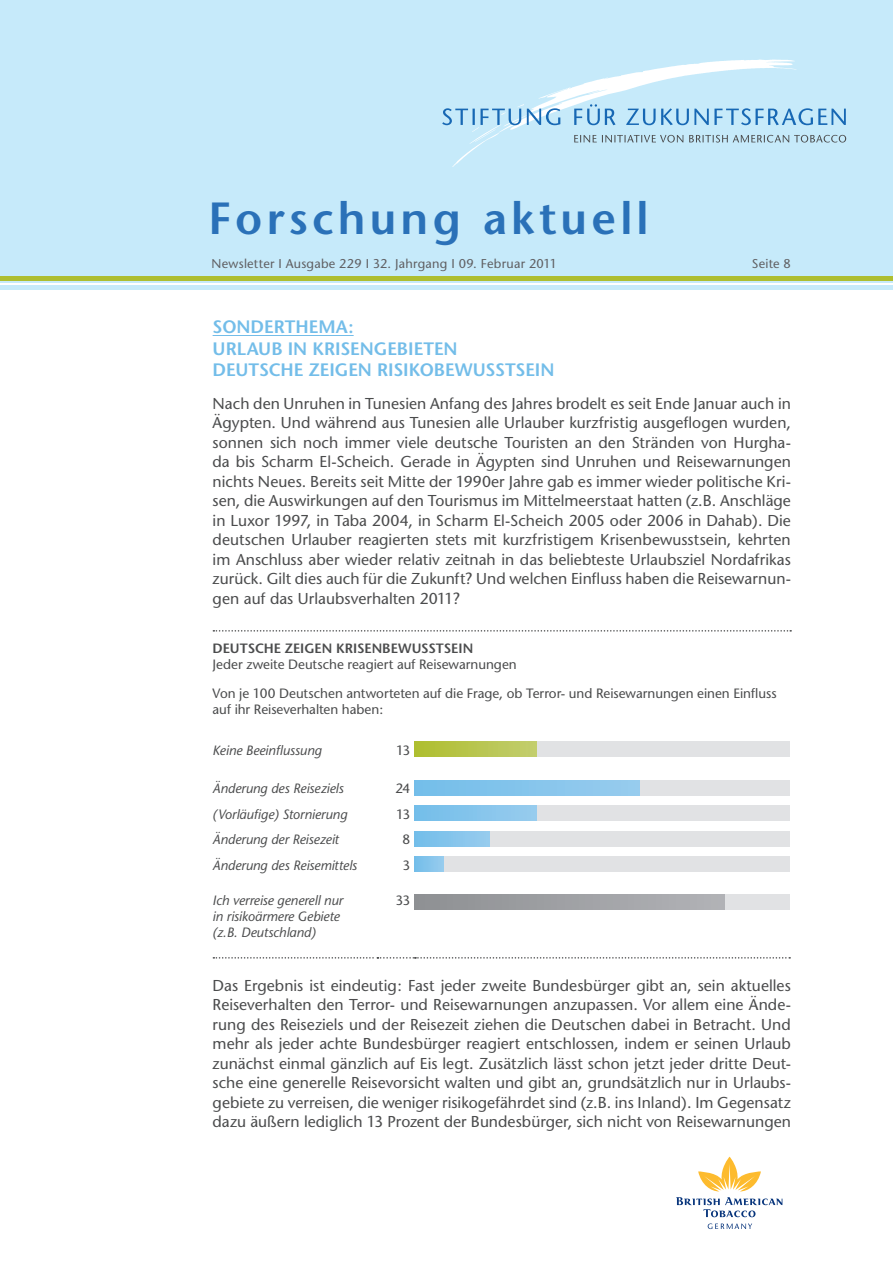
<style>
.page{position:relative;width:893px;height:1263px;background:#fff}
.page>*{position:absolute;margin:0;border:0;box-sizing:border-box;transform-origin:0 0}
.t1{font:600 45px "Stone Sans";letter-spacing:.095em;color:#2a71b8}
.t2{font:600 18px/21.6px "Stone Sans";color:#73bde9}
.t3{font:15.75px/19.5px "Stone Sans";color:#4b4c4d;text-align:justify}
.t4{font:italic 13.5px/16.2px "Stone Sans";letter-spacing:-.01em;color:#4b4c4d}
.t5{font:13.5px/29px "Stone Sans";color:#4b4c4d}
.t6{font:600 13.5px "Stone Sans";letter-spacing:-.005em;color:#4b4c4d}
.t7{font:12.75px "Stone Sans";letter-spacing:.02em;color:#606063}
</style>
<div class="page">
<hr style="left:0;top:285px;width:893px;height:4px;background:#c6eafa">
<div style="left:0;top:0;width:893px;height:283px;background:#c6eafa"></div>
<svg style="left:442px;top:59px;width:404px;height:108px"></svg>
<div style="left:0;top:276px;width:893px;height:5px;background:#aebe30"></div>
<svg style="left:708px;top:1223px;width:44px;height:6px"></svg>
<svg style="left:676px;top:1197px;width:106px;height:20px"></svg>
<svg style="left:698px;top:1157px;width:63px;height:34px"></svg>
<hr style="left:213px;top:335px;width:141px;height:1px;background:#73bde9">
<svg style="left:213px;top:630px;width:578px;height:2px"></svg>
<svg style="left:213px;top:957px;width:577px;height:1px"></svg>
<div style="left:415px;top:742px;width:375px;height:15px;background:#e1e2e4"></div>
<svg style="left:415px;top:742px;width:122px;height:15px;background:#b8c54e"></svg>
<div style="left:415px;top:780px;width:375px;height:15px;background:#e1e2e4"></div>
<svg style="left:415px;top:780px;width:225px;height:15px;background:#85c4eb"></svg>
<div style="left:415px;top:806px;width:375px;height:15px;background:#e1e2e4"></div>
<svg style="left:415px;top:806px;width:122px;height:15px;background:#85c4eb"></svg>
<div style="left:415px;top:831px;width:375px;height:15px;background:#e1e2e4"></div>
<svg style="left:415px;top:831px;width:75px;height:15px"></svg>
<div style="left:415px;top:857px;width:375px;height:15px;background:#e1e2e4"></div>
<svg style="left:415px;top:857px;width:28px;height:15px"></svg>
<div style="left:415px;top:894px;width:375px;height:15px;background:#e1e2e4"></div>
<svg style="left:415px;top:894px;width:309px;height:15px;background:#9fa1a4"></svg>
<h1 class="t1" style="left:208px;top:190px;width:442px">FORSCHUNG AKTUELL</h1>
<p class="t7" style="left:212px;top:256px;width:347px">Newsletter I Ausgabe 229 I 32. Jahrgang I 09. Februar 2011</p>
<p class="t7" style="left:752px;top:256px;width:41px">Seite 8</p>
<p class="t2" style="left:213px;top:316px;width:13px">SONDER</p>
<p class="t2" style="left:285px;top:316px;width:25px">THEM</p>
<p class="t2" style="left:213px;top:316px;width:343px;text-indent:123px">A:<br>U RLAUB IN KRISENGEBIETEN<br>DEUTSCHE ZEIGEN RISIKOBEWUSSTSEIN</p>
<p class="t3" style="left:213px;top:393px;width:580px">Nach den Unruhen in Tunesien Anfang des Jahres brodelt es seit Ende Januar auch in Ägypten. Und während aus Tunesien alle Urlauber kurzfristig ausgeflogen wurden, sonnen sich noch immer viele deutsche Touristen an den Stränden von Hurgha&shy;da bis Scharm El-Scheich. Gerade in Ägypten sind Unruhen und Reisewarnungen nichts Neues. Bereits seit Mitte der 1990er Jahre gab es immer wieder politische Kri&shy;sen, die Auswirkungen auf den Tourismus im Mittelmeerstaat hatten (z.B. Anschläge in Luxor 1997, in Taba 2004, in Scharm El-Scheich 2005 oder 2006 in Dahab). Die deutschen Urlauber reagierten stets mit kurzfristigem Krisenbewusstsein, kehrten im Anschluss aber wieder relativ zeitnah in das beliebteste Urlaubsziel Nordafrikas zurück. Gilt dies auch für die Zukunft? Und welchen Einfluss haben die Reisewarnun&shy;gen auf das Urlaubsverhalten 2011?</p>
<p class="t6" style="left:213px;top:640px;width:262px">DEUTSCHE ZEIGEN KRISENBEWUSSTSEIN</p>
<p class="t5" style="left:213px;top:650px;width:566px">Jeder zweite Deutsche reagiert auf Reisewarnungen<br>Von je 100 Deutschen antworteten auf die Frage, ob Terror- und Reisewarnungen einen Einfluss</p>
<p class="t5" style="left:213px;top:695px;width:172px">auf ihr Reiseverhalten haben:</p>
<p class="t4" style="left:213px;top:742px;width:111px">Keine Beeinflussung</p>
<p class="t5" style="left:396px;top:735px;width:16px">13</p>
<p class="t4" style="left:213px;top:780px;width:132px">Änderung des Reiseziels</p>
<p class="t5" style="left:395px;top:774px;width:16px">24</p>
<p class="t4" style="left:213px;top:806px;width:136px">(Vorläufige) Stornierung</p>
<p class="t5" style="left:396px;top:799px;width:16px">13</p>
<p class="t4" style="left:213px;top:831px;width:128px">Änderung der Reisezeit</p>
<p class="t5" style="left:403px;top:825px;width:9px">8</p>
<p class="t4" style="left:213px;top:857px;width:146px">Änderung des Reisemittels</p>
<p class="t5" style="left:403px;top:850px;width:9px">3</p>
<p class="t4" style="left:213px;top:892px;width:132px">Ich verreise generell nur in risikoärmere Gebiete (z.B. Deutschland)</p>
<p class="t5" style="left:396px;top:885px;width:16px">33</p>
<p class="t3" style="left:213px;top:975px;width:580px">Das Ergebnis ist eindeutig: Fast jeder zweite Bundesbürger gibt an, sein aktuelles Reiseverhalten den Terror- und Reisewarnungen anzupassen. Vor allem eine Ände&shy;rung des Reiseziels und der Reisezeit ziehen die Deutschen dabei in Betracht. Und mehr als jeder achte Bundesbürger reagiert entschlossen, indem er seinen Urlaub zunächst einmal gänzlich auf Eis legt. Zusätzlich lässt schon jetzt jeder dritte Deut&shy;sche eine generelle Reisevorsicht walten und gibt an, grundsätzlich nur in Urlaubs&shy;gebiete zu verreisen, die weniger risikogefährdet sind (z.B. ins Inland). Im Gegensatz dazu äußern lediglich 13 Prozent der Bundesbürger, sich nicht von Reisewarnungen</p>
</div>
